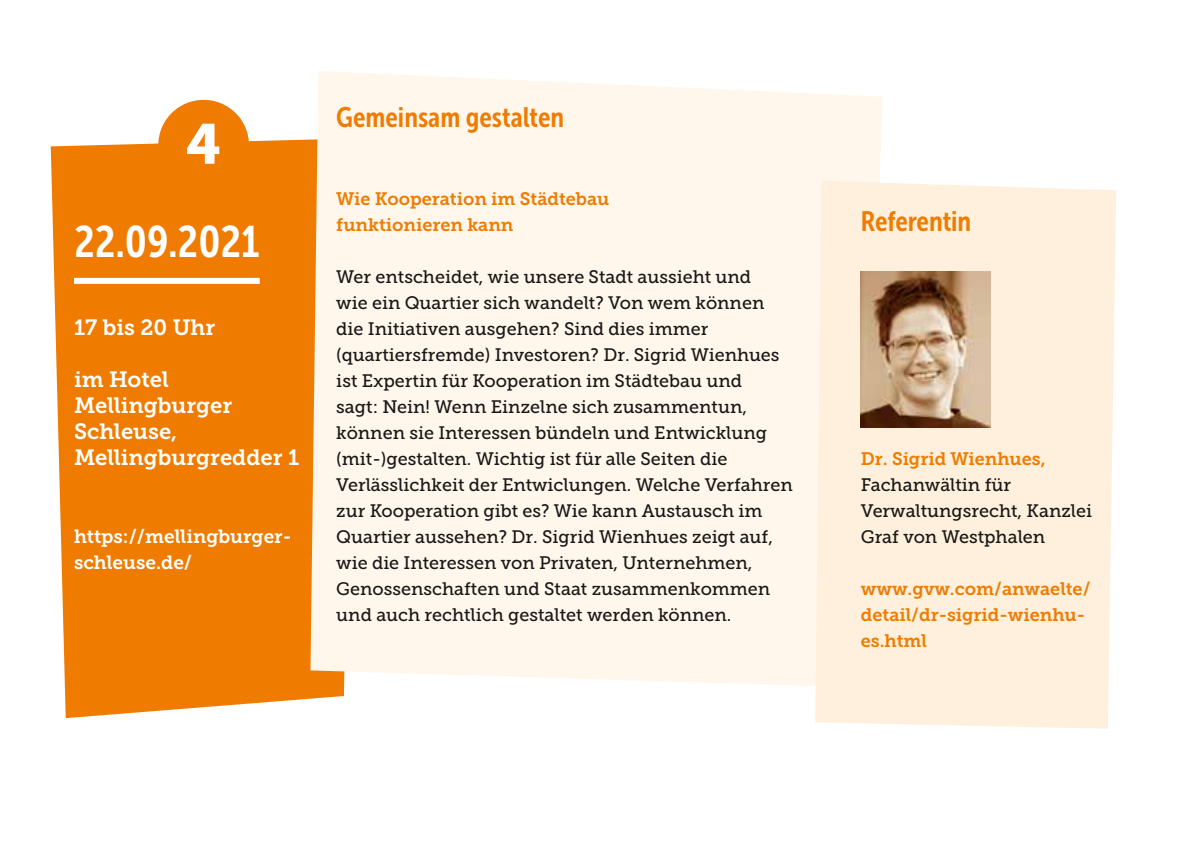
<style>
.page{position:relative;width:1191px;height:851px;background:#fff}
.page>*{position:absolute;margin:0;border:0;box-sizing:border-box;transform-origin:0 0}
.t1{font:56px "Museo Slab 900";color:#fff}
.t2{font:44px "Museo Sans Cond 700";color:#fff}
.t3{font:28px "Museo Sans Cond 700";color:#ef7c00}
.t4{font:22px/26px "Museo Slab 700";color:#fff}
.t5{font:19px/26px "Museo Slab 700";color:#fff}
.t6{font:18px/26px "Museo Slab 500";color:#181716}
.t7{font:18px/26px "Museo Slab 700";color:#ef7c00}
</style>
<div class="page">
<div style="left:51px;top:139px;width:294px;height:579px;background:#ef7c00"></div>
<div style="left:310px;top:71px;width:572px;height:616px;background:#fff7ec"></div>
<div style="left:815px;top:181px;width:301px;height:547px;background:#fef0dc"></div>
<div style="left:74px;top:278px;width:186px;height:6px;background:#fff"></div>
<div style="left:158px;top:100px;width:91px;height:90px;background:#ef7c00;border-radius:50%"></div>
<img style="left:861px;top:271px;width:130px;height:156px">
<h1 class="t1" style="left:186px;top:112px;width:37px">4</h1>
<h2 class="t2" style="left:74px;top:217px;width:187px">22.09.2021</h2>
<p class="t4" style="left:74px;top:314px;width:143px">17 bis 20 Uhr</p>
<p class="t4" style="left:74px;top:366px;width:227px">im Hotel<br>Mellingburger<br>Schleuse,<br>Mellingburgredder 1</p>
<p class="t5" style="left:74px;top:523px;width:219px">https://mellingburger&shy;schleuse.de/</p>
<h3 class="t3" style="left:336px;top:101px;width:229px">Gemeinsam gestalten</h3>
<p class="t7" style="left:336px;top:186px;width:274px">Wie Kooperation im Städtebau funktionieren kann</p>
<p class="t6" style="left:336px;top:264px;width:458px">Wer entscheidet, wie unsere Stadt aussieht und<br>wie ein Quartier sich wandelt? Von wem können die Initiativen ausgehen? Sind dies immer (quartiersfremde) Investoren? Dr. Sigrid Wienhues ist Expertin für Kooperation im Städtebau und<br>sagt: Nein! Wenn Einzelne sich zusammentun, können sie Interessen bündeln und Entwicklung (mit-)gestalten. Wichtig ist für alle Seiten die Verlässlichkeit der Entwiclungen. Welche Verfahren zur Kooperation gibt es? Wie kann Austausch im Quartier aussehen? Dr. Sigrid Wienhues zeigt auf, wie die Interessen von Privaten, Unternehmen, Genossenschaften und Staat zusammenkommen und auch rechtlich gestaltet werden können.</p>
<h3 class="t3" style="left:861px;top:205px;width:112px">Referentin</h3>
<p class="t7" style="left:861px;top:446px;width:186px">Dr. Sigrid Wienhues,</p>
<p class="t6" style="left:861px;top:472px;width:233px">Fachanwältin für<br>Verwaltungsrecht, Kanzlei<br>Graf von Westphalen</p>
<p class="t7" style="left:861px;top:576px;width:231px">www.gvw.com/anwaelte/ detail/dr-sigrid-wienhu&shy;es.html</p>
</div>
